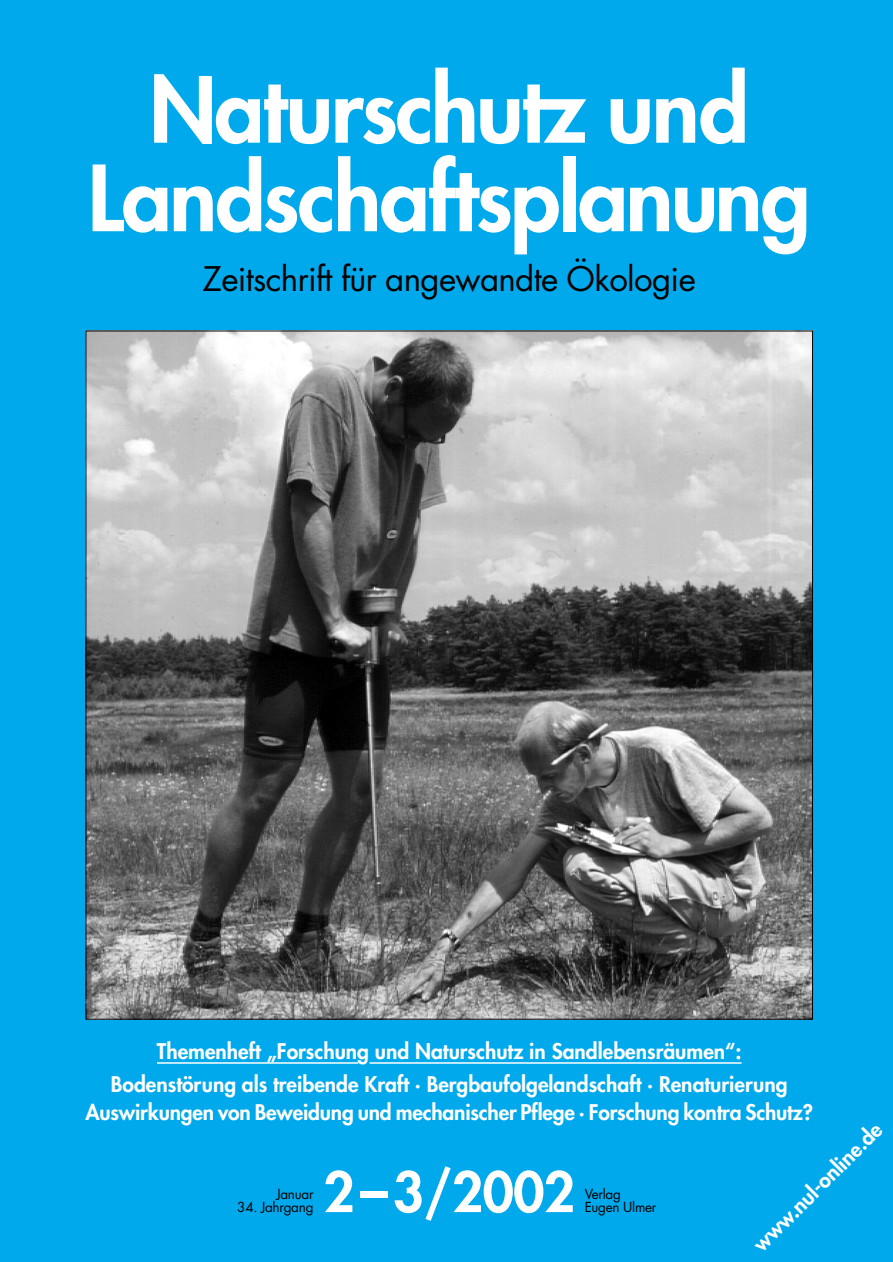
<style>
.page{position:relative;width:893px;height:1262px;background:#fff}
.page>*{position:absolute;margin:0;border:0;box-sizing:border-box;transform-origin:0 0}
.t1{font:800 88.5px/88.5px "Futura";letter-spacing:-.025em;color:#fff;text-align:center}
.t2{font:800 54px "Futura";color:#fff}
.t3{font:33px "Futura";letter-spacing:-.02em;color:#000}
.t4{font:800 21px/33px "Futura";color:#fff;text-align:center}
.t5{font:13.5px/13.5px "Futura";letter-spacing:-.02em;color:#000}
</style>
<div class="page">
<div style="left:0;top:0;width:892px;height:1261px;background:#00a9ec"></div>
<img style="left:87px;top:332px;width:724px;height:685px">
<hr style="left:157px;top:1062px;width:201px;height:1px;background:#fff">
<hr style="left:369px;top:1062px;width:372px;height:1px;background:#fff">
<h1 class="t1" style="left:88px;top:72px;width:724px">Naturschutz und<br>Landschaftsplanung</h1>
<h3 class="t3" style="left:203px;top:264px;width:494px">Zeitschrift für angewandte Ökologie</h3>
<p class="t4" style="left:111px;top:1035px;width:678px">Themenheft „Forschung und Naturschutz in Sandlebensräumen“:<br>Bodenstörung als treibende Kraft · Bergbaufolgelandschaft · Renaturierung</p>
<p class="t4" style="left:85px;top:1097px;width:729px">Auswirkungen von Beweidung und mechanischer Pflege · Forschung kontra Schutz?</p>
<p class="t4" style="left:746px;top:1236px;width:174px;rotate:-45deg">www.nul-online.de</p>
<h2 class="t2" style="left:323px;top:1166px;width:253px">2–3/2002</h2>
<p class="t5" style="left:584px;top:1187px;width:73px">Verlag<br>Eugen Ulmer</p>
<p class="t5" style="left:276px;top:1187px;width:39px">Januar</p>
<p class="t5" style="left:237px;top:1201px;width:78px">34. Jahrgang</p>
</div>
